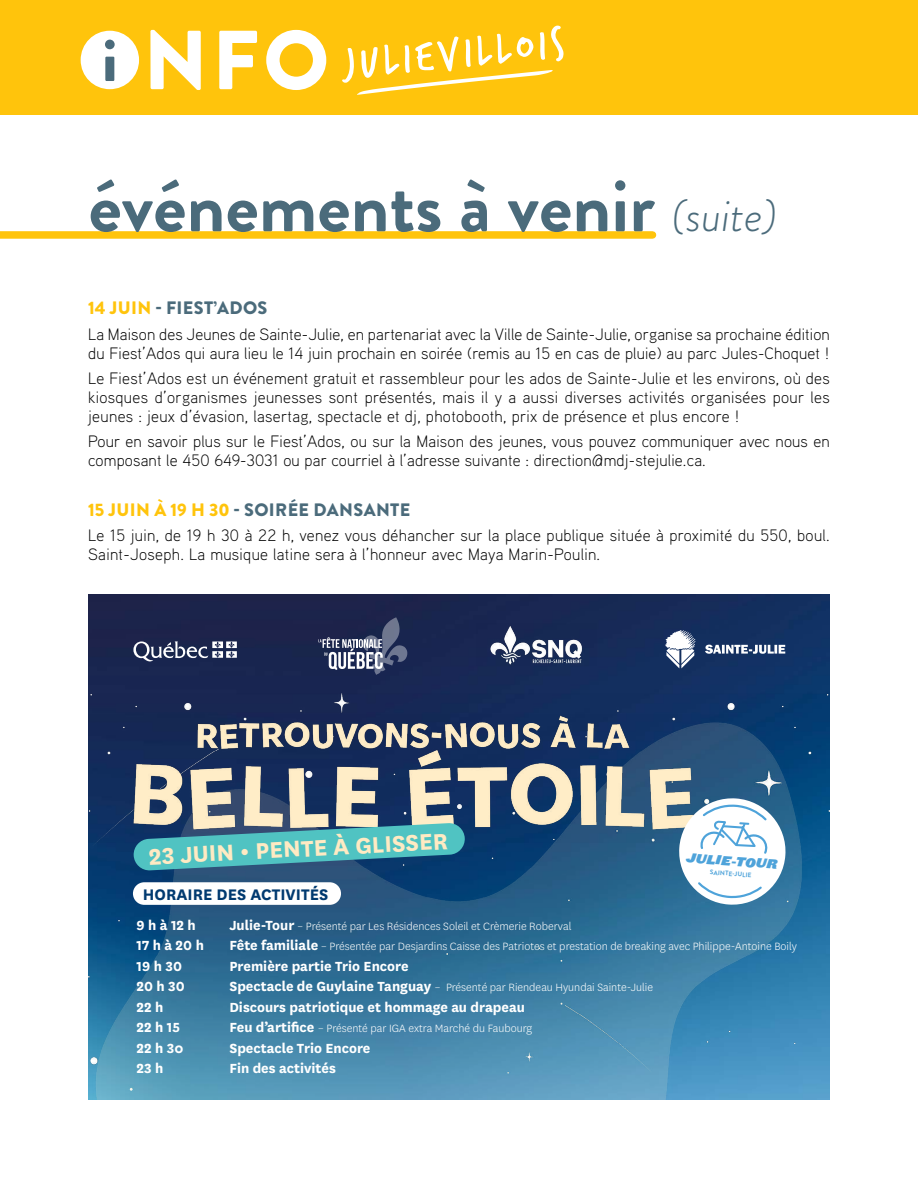
<style>
.page{position:relative;width:918px;height:1188px;background:#fff}
.page>*{position:absolute;margin:0;border:0;box-sizing:border-box;transform-origin:0 0}
.t1{font:900 83.55px "Brandon Grotesque";color:#fff}
.t2{font:700 75px "Brandon Grotesque";color:#4b6b7b}
.t3{font:47.1px "Trash Hand";color:#fff}
.t4{font:700 26.4px "National";color:#ffeac3}
.t5{font:900 18px "Brandon Grotesque";letter-spacing:.02em;color:#4b6b7b}
.t6{font:700 18px "National";color:#003a70}
.t7{font:300 16.5px/18.8px "Aaux Pro";letter-spacing:.01em;color:#000}
.t8{font:700 15.45px "National";color:#fff}
.t9{font:12.45px "Leviathan HTF Black Italic";color:#4ea3da}
.t10{font:300 12.3px "National";color:#fff}
.t11{font:700 6.45px "Brandon Grotesque";color:#4ea3da}
.s1{font-size:60.9px;color:#4b6b7b}
.s2{font-weight:300;font-style:italic;font-size:45px}
.s3{color:#ffc40c}
.s4{font-weight:700;font-size:15.45px}
</style>
<div class="page">
<img style="left:88px;top:594px;width:742px;height:99px">
<img style="left:88px;top:693px;width:742px;height:407px">
<div style="left:0;top:0;width:918px;height:114px;background:#ffc40c"></div>
<div style="left:81px;top:31px;width:58px;height:58px;background:#fff;border-radius:50%"></div>
<svg style="left:357px;top:70px;width:196px;height:25px"></svg>
<div style="left:0;top:231px;width:653px;height:8px;background:#ffc40c"></div>
<img style="left:88px;top:715px;width:652px;height:128px">
<svg style="left:133px;top:641px;width:104px;height:21px;background:#5a627f"></svg>
<svg style="left:705px;top:645px;width:80px;height:9px"></svg>
<svg style="left:665px;top:630px;width:31px;height:38px"></svg>
<img style="left:477px;top:624px;width:120px;height:42px">
<svg style="left:318px;top:617px;width:89px;height:58px;background:#4c5474"></svg>
<svg style="left:133px;top:823px;width:332px;height:48px;background:#479ca8"></svg>
<div style="left:133px;top:882px;width:208px;height:23px;background:#fff;border-radius:11px"></div>
<svg style="left:677px;top:796px;width:110px;height:111px"></svg>
<h1 class="t1" style="left:102px;top:1px;width:229px"><span class="s1">i</span> NFO</h1>
<h3 class="t3" style="left:343px;top:42px;width:221px;rotate:-6deg">juliEvillois</h3>
<h2 class="t2" style="left:88px;top:153px;width:690px">événements à venir <span class="s2">(suite)</span></h2>
<p class="t5" style="left:88px;top:296px;width:181px"><span class="s3">14 JUIN</span> - FIEST’ADOS</p>
<p class="t7" style="left:88px;top:324px;width:743px">La Maison des Jeunes de Sainte-Julie, en partenariat avec la Ville de Sainte-Julie, organise sa prochaine édition du Fiest’Ados qui aura lieu le 14 juin prochain en soirée (remis au 15 en cas de pluie) au parc Jules-Choquet !</p>
<p class="t7" style="left:88px;top:369px;width:743px;text-align:justify">Le Fiest’Ados est un événement gratuit et rassembleur pour les ados de Sainte-Julie et les environs, où des kiosques d’organismes jeunesses sont présentés, mais il y a aussi diverses activités organisées pour les jeunes : jeux d’évasion, lasertag, spectacle et dj, photobooth, prix de présence et plus encore !</p>
<p class="t7" style="left:88px;top:432px;width:743px">Pour en savoir plus sur le Fiest’Ados, ou sur la Maison des jeunes, vous pouvez communiquer avec nous en composant le 450 649-3031 ou par courriel à l’adresse suivante : direction@mdj-stejulie.ca.</p>
<p class="t5" style="left:88px;top:497px;width:324px"><span class="s3">15 JUIN À 19 H 30</span> - SOIRÉE DANSANTE</p>
<p class="t7" style="left:88px;top:526px;width:743px">Le 15 juin, de 19 h 30 à 22 h, venez vous déhancher sur la place publique située à proximité du 550, boul.<br>Saint-Joseph. La musique latine sera à l’honneur avec Maya Marin-Poulin.</p>
<h3 class="t4" style="left:148px;top:838px;width:301px;rotate:-3deg">23 JUIN • PENTE À GLISSER</h3>
<p class="t6" style="left:143px;top:881px;width:187px">HORAIRE DES ACTIVITÉS</p>
<p class="t8" style="left:137px;top:914px;width:61px">9 h à 12 h</p>
<p class="t10" style="left:229px;top:919px;width:344px"><span class="s4">Julie-Tour</span> – Présenté par Les Résidences Soleil et Crèmerie Roberval</p>
<p class="t8" style="left:137px;top:935px;width:69px">17 h à 20 h</p>
<p class="t10" style="left:229px;top:939px;width:569px"><span class="s4">Fête familiale</span> – Présentée par Desjardins Caisse des Patriotes et prestation de breaking avec Philippe-Antoine Boily</p>
<p class="t8" style="left:137px;top:955px;width:47px">19 h 30</p>
<p class="t8" style="left:229px;top:955px;width:181px">Première partie Trio Encore</p>
<p class="t8" style="left:137px;top:976px;width:50px">20 h 30</p>
<p class="t10" style="left:229px;top:980px;width:425px"><span class="s4">Spectacle de Guylaine Tanguay</span> – Présenté par Riendeau Hyundai Sainte-Julie</p>
<p class="t8" style="left:137px;top:996px;width:28px">22 h</p>
<p class="t8" style="left:229px;top:996px;width:297px">Discours patriotique et hommage au drapeau</p>
<p class="t8" style="left:137px;top:1017px;width:45px">22 h 15</p>
<p class="t10" style="left:229px;top:1021px;width:304px"><span class="s4">Feu d’artifice</span> – Présenté par IGA extra Marché du Faubourg</p>
<p class="t8" style="left:137px;top:1037px;width:48px">22 h 30</p>
<p class="t8" style="left:229px;top:1037px;width:143px">Spectacle Trio Encore</p>
<p class="t8" style="left:137px;top:1057px;width:28px">23 h</p>
<p class="t8" style="left:229px;top:1057px;width:108px">Fin des activités</p>
<p class="t9" style="left:687px;top:849px;width:93px;rotate:4deg">JULIE-TOUR</p>
<p class="t11" style="left:710px;top:868px;width:43px;rotate:4deg">SAINTE-JULIE</p>
</div>
